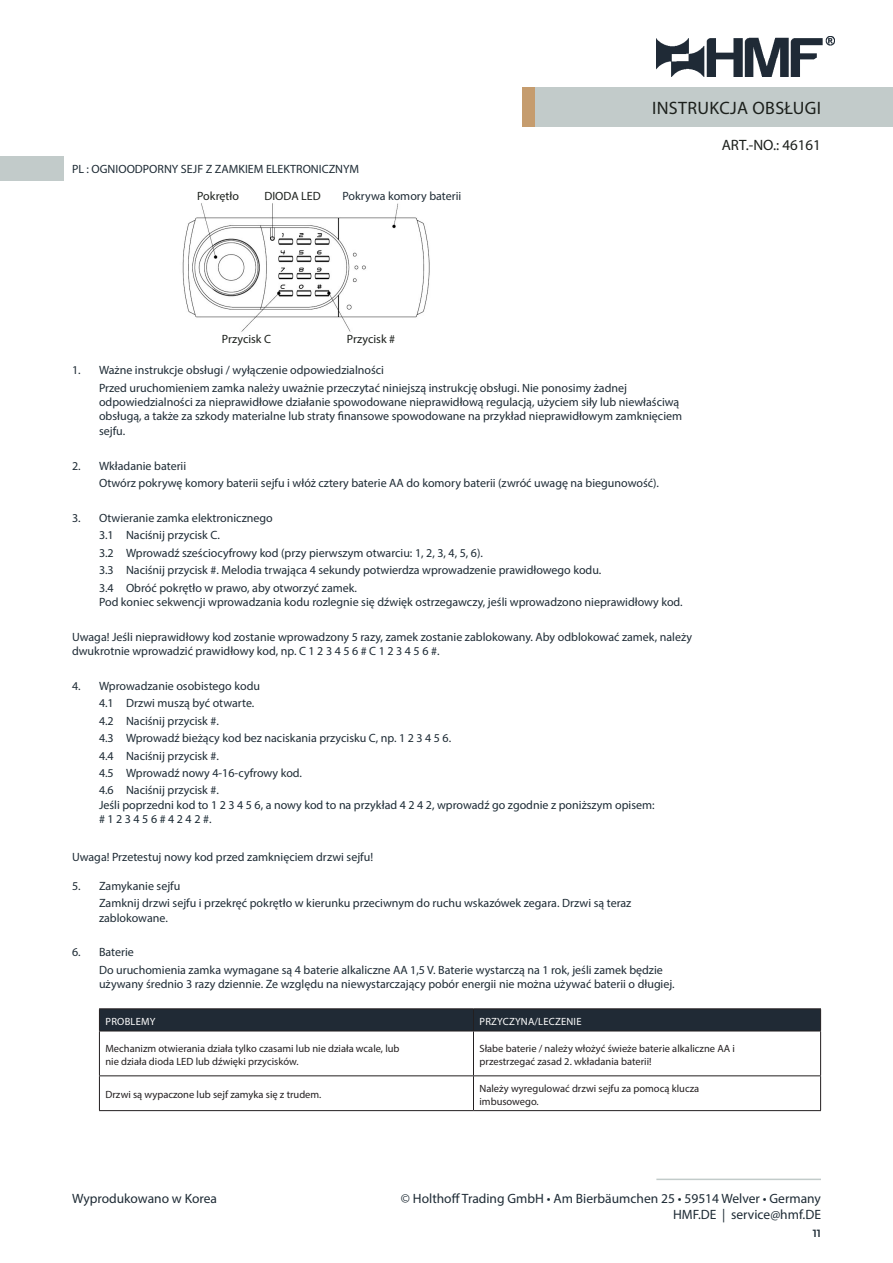
<style>
.page{position:relative;width:893px;height:1263px;background:#fff}
.page>*{position:absolute;margin:0;border:0;box-sizing:border-box;transform-origin:0 0}
.t1{font:18px "Myriad Pro";letter-spacing:.02em;color:#1c201c}
.t2{font:15px "Myriad Pro";color:#1c201c}
.t3{font:13.5px/16.2px "Myriad Pro";color:#1e2b35;text-align:right}
.t4{font:12px/14.4px "Myriad Pro";color:#1e2b35}
.t5{font:12px "Myriad Pro";color:#1b2a34}
.t6{font:12px "Myriad Pro";color:#1c201c}
.t7{font:10.5px/12.6px "Myriad Pro";color:#231f20}
.t8{font:10.5px "Myriad Pro";letter-spacing:.02em;color:#fff}
.t9{font:600 10.5px "Montserrat";color:#1e2b35}
</style>
<div class="page">
<div style="left:534px;top:87px;width:359px;height:39px;background:#c2cbca"></div>
<div style="left:522px;top:87px;width:12px;height:39px;background:#c59c6e"></div>
<img style="left:656px;top:36px;width:178px;height:40px">
<hr style="left:656px;top:1178px;width:165px;height:2px;background:#c2cbca">
<div style="left:0;top:156px;width:63px;height:25px;background:#c2cbca"></div>
<img style="left:182px;top:203px;width:248px;height:129px">
<hr style="left:99px;top:1031px;width:1px;height:44px;background:#231f20">
<hr style="left:99px;top:1075px;width:374px;height:1px;background:#231f20">
<hr style="left:99px;top:1076px;width:1px;height:34px;background:#231f20">
<hr style="left:99px;top:1110px;width:374px;height:1px;background:#231f20">
<hr style="left:473px;top:1031px;width:1px;height:44px;background:#231f20">
<hr style="left:820px;top:1031px;width:1px;height:44px;background:#231f20">
<hr style="left:473px;top:1075px;width:348px;height:1px;background:#231f20">
<hr style="left:473px;top:1076px;width:1px;height:34px;background:#231f20">
<hr style="left:820px;top:1076px;width:1px;height:34px;background:#231f20">
<hr style="left:473px;top:1110px;width:348px;height:1px;background:#231f20">
<hr style="left:473px;top:1008px;width:348px;height:1px;background:#231f20">
<hr style="left:99px;top:1008px;width:374px;height:1px;background:#231f20">
<div style="left:99px;top:1009px;width:722px;height:22px;background:#202a35"></div>
<hr style="left:99px;top:1030px;width:374px;height:1px;background:#231f20">
<p class="t4" style="left:72px;top:161px;width:289px">PL : OGNIOODPORNY SEJF Z ZAMKIEM ELEKTRONICZNYM</p>
<p class="t6" style="left:197px;top:189px;width:43px">Pokrętło</p>
<p class="t6" style="left:264px;top:189px;width:58px">DIODA LED</p>
<p class="t4" style="left:342px;top:189px;width:120px">Pokrywa komory baterii</p>
<p class="t6" style="left:222px;top:332px;width:51px">Przycisk C</p>
<p class="t6" style="left:347px;top:332px;width:50px">Przycisk #</p>
<h1 class="t1" style="left:652px;top:97px;width:171px">INSTRUKCJA OBSŁUGI</h1>
<p class="t2" style="left:722px;top:135px;width:101px">ART.-NO.: 46161</p>
<p class="t4" style="left:72px;top:363px;width:314px">1. Ważne instrukcje obsługi / wyłączenie odpowiedzialności</p>
<p class="t4" style="left:99px;top:380px;width:585px">Przed uruchomieniem zamka należy uważnie przeczytać niniejszą instrukcję obsługi. Nie ponosimy żadnej odpowiedzialności za nieprawidłowe działanie spowodowane nieprawidłową regulacją, użyciem siły lub niewłaściwą obsługą, a także za szkody materialne lub straty finansowe spowodowane na przykład nieprawidłowym zamknięciem sejfu.</p>
<p class="t4" style="left:72px;top:458px;width:116px">2. Wkładanie baterii</p>
<p class="t4" style="left:99px;top:476px;width:562px">Otwórz pokrywę komory baterii sejfu i włóż cztery baterie AA do komory baterii (zwróć uwagę na biegunowość).</p>
<p class="t4" style="left:72px;top:510px;width:202px">3. Otwieranie zamka elektronicznego</p>
<p class="t4" style="left:99px;top:528px;width:122px">3.1 Naciśnij przycisk C.</p>
<p class="t4" style="left:99px;top:545px;width:385px">3.2 Wprowadź sześciocyfrowy kod (przy pierwszym otwarciu: 1, 2, 3, 4, 5, 6).</p>
<p class="t4" style="left:99px;top:563px;width:504px">3.3 Naciśnij przycisk #. Melodia trwająca 4 sekundy potwierdza wprowadzenie prawidłowego kodu.</p>
<p class="t4" style="left:99px;top:580px;width:260px">3.4 Obróć pokrętło w prawo, aby otworzyć zamek.</p>
<p class="t4" style="left:99px;top:594px;width:585px">Pod koniec sekwencji wprowadzania kodu rozlegnie się dźwięk ostrzegawczy, jeśli wprowadzono nieprawidłowy kod.</p>
<p class="t4" style="left:72px;top:629px;width:622px">Uwaga! Jeśli nieprawidłowy kod zostanie wprowadzony 5 razy, zamek zostanie zablokowany. Aby odblokować zamek, należy dwukrotnie wprowadzić prawidłowy kod, np. C 1 2 3 4 5 6 # C 1 2 3 4 5 6 #.</p>
<p class="t4" style="left:72px;top:678px;width:190px">4. Wprowadzanie osobistego kodu</p>
<p class="t4" style="left:99px;top:696px;width:157px">4.1 Drzwi muszą być otwarte.</p>
<p class="t4" style="left:99px;top:713px;width:121px">4.2 Naciśnij przycisk #.</p>
<p class="t4" style="left:99px;top:731px;width:354px">4.3 Wprowadź bieżący kod bez naciskania przycisku C, np. 1 2 3 4 5 6.</p>
<p class="t4" style="left:99px;top:748px;width:121px">4.4 Naciśnij przycisk #.</p>
<p class="t4" style="left:99px;top:765px;width:205px">4.5 Wprowadź nowy 4-16-cyfrowy kod.</p>
<p class="t4" style="left:99px;top:783px;width:121px">4.6 Naciśnij przycisk #.</p>
<p class="t5" style="left:99px;top:797px;width:557px">Jeśli poprzedni kod to 1 2 3 4 5 6, a nowy kod to na przykład 4 2 4 2, wprowadź go zgodnie z poniższym opisem:</p>
<p class="t5" style="left:99px;top:812px;width:114px"># 1 2 3 4 5 6 # 4 2 4 2 #.</p>
<p class="t4" style="left:72px;top:849px;width:303px">Uwaga! Przetestuj nowy kod przed zamknięciem drzwi sejfu!</p>
<p class="t4" style="left:72px;top:878px;width:110px">5. Zamykanie sejfu</p>
<p class="t4" style="left:99px;top:896px;width:534px">Zamknij drzwi sejfu i przekręć pokrętło w kierunku przeciwnym do ruchu wskazówek zegara. Drzwi są teraz zablokowane.</p>
<p class="t4" style="left:72px;top:945px;width:63px">6. Baterie</p>
<p class="t4" style="left:99px;top:962px;width:577px">Do uruchomienia zamka wymagane są 4 baterie alkaliczne AA 1,5 V. Baterie wystarczą na 1 rok, jeśli zamek będzie używany średnio 3 razy dziennie. Ze względu na niewystarczający pobór energii nie można używać baterii o długiej.</p>
<p class="t8" style="left:106px;top:1015px;width:51px">PROBLEMY</p>
<p class="t8" style="left:480px;top:1015px;width:103px">PRZYCZYNA/LECZENIE</p>
<p class="t7" style="left:105px;top:1042px;width:296px">Mechanizm otwierania działa tylko czasami lub nie działa wcale, lub nie działa dioda LED lub dźwięki przycisków.</p>
<p class="t7" style="left:479px;top:1042px;width:257px">Słabe baterie / należy włożyć świeże baterie alkaliczne AA i przestrzegać zasad 2. wkładania baterii!</p>
<p class="t7" style="left:105px;top:1088px;width:218px">Drzwi są wypaczone lub sejf zamyka się z trudem.</p>
<p class="t7" style="left:479px;top:1082px;width:221px">Należy wyregulować drzwi sejfu za pomocą klucza imbusowego.</p>
<p class="t3" style="left:72px;top:1190px;width:147px">Wyprodukowano w Korea</p>
<p class="t3" style="left:401px;top:1190px;width:422px">© Holthoff Trading GmbH • Am Bierbäumchen 25 • 59514 Welver • Germany<br>HMF.DE | service@hmf.DE</p>
<p class="t9" style="left:813px;top:1226px;width:10px">11</p>
</div>
